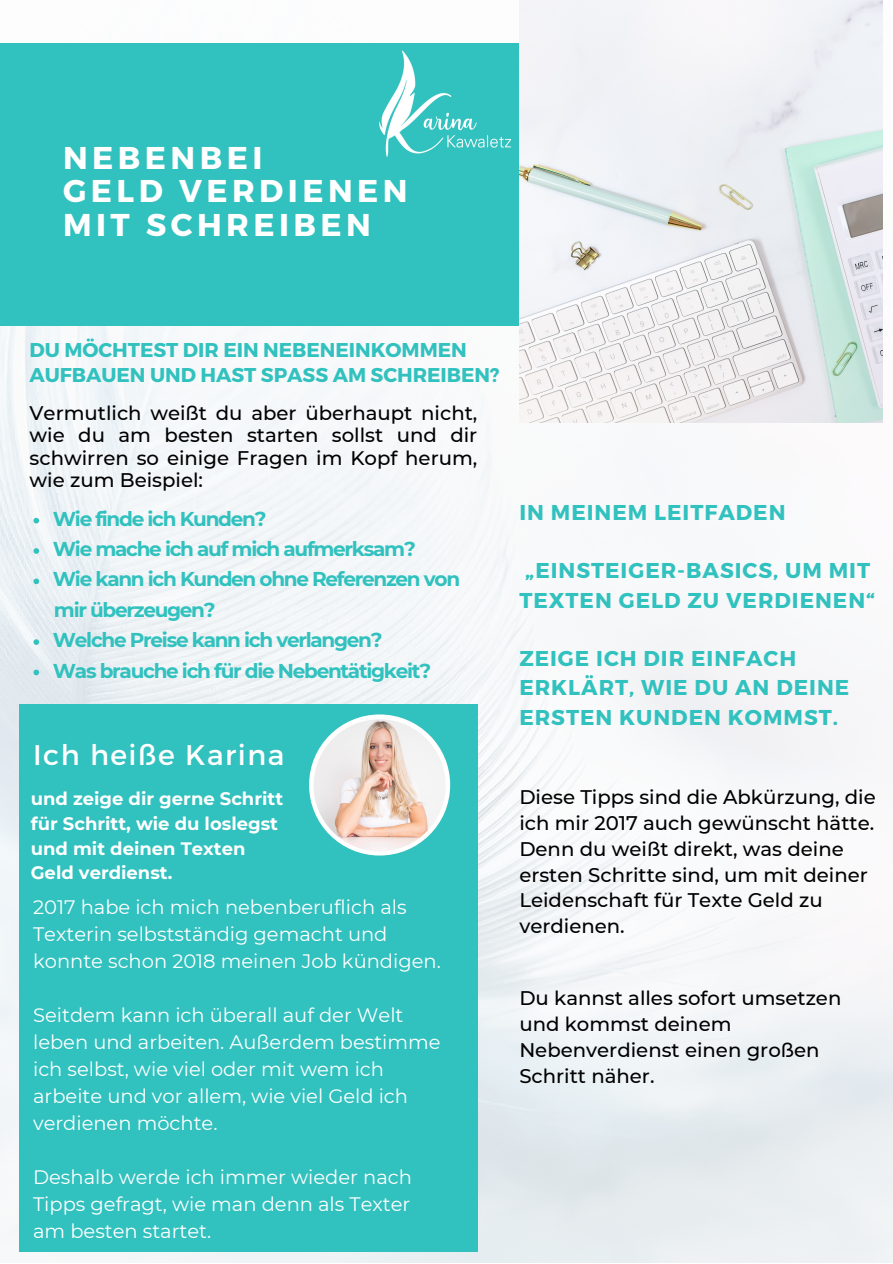
<style>
.page{position:relative;width:893px;height:1264px;background:#fff}
.page>*{position:absolute;margin:0;border:0;box-sizing:border-box;transform-origin:0 0}
.t1{font:700 31.5px "Montserrat";letter-spacing:.14em;color:#fff}
.t2{font:28.35px "Montserrat";letter-spacing:.055em;color:#fff}
.t3{font:700 21.45px/29.2px "Montserrat";letter-spacing:.045em;color:#31c1be}
.t4{font:700 19.95px "Montserrat";letter-spacing:-.065em;color:#31c1be}
.t5{font:700 19.95px/24.8px "Montserrat";letter-spacing:-.005em;color:#31c1be}
.t6{font:500 19.65px/25.8px "Montserrat";color:#000}
.t7{font:19.5px/27px "Montserrat";color:#fff}
.t8{font:700 18px/24.8px "Montserrat";color:#fff}
</style>
<div class="page">
<img style="left:0;top:0;width:892px;height:1262px">
<div style="left:0;top:43px;width:599px;height:282px;background:#31c1be"></div>
<img style="left:519px;top:0;width:363px;height:423px">
<div style="left:19px;top:704px;width:458px;height:547px;background:#31c1be"></div>
<div style="left:309px;top:714px;width:141px;height:141px;background:#fff;border-radius:50%"></div>
<img style="left:313px;top:719px;width:132px;height:132px;border-radius:50%">
<img style="left:379px;top:51px;width:131px;height:105px">
<svg style="left:33px;top:518px;width:6px;height:5px"></svg>
<svg style="left:33px;top:548px;width:6px;height:6px"></svg>
<svg style="left:33px;top:578px;width:6px;height:6px"></svg>
<svg style="left:33px;top:639px;width:6px;height:6px"></svg>
<svg style="left:33px;top:669px;width:6px;height:6px"></svg>
<p class="t1" style="left:63px;top:137px;width:201px">NEBENBEI</p>
<p class="t1" style="left:63px;top:171px;width:346px">GELD VERDIENEN</p>
<p class="t1" style="left:63px;top:204px;width:309px">MIT SCHREIBEN</p>
<p class="t5" style="left:30px;top:336px;width:471px">DU MÖCHTEST DIR EIN NEBENEINKOMMEN<br>AUFBAUEN UND HAST SPASS AM SCHREIBEN?</p>
<p class="t6" style="left:30px;top:401px;width:449px;line-height:22.5px;text-align:justify">Vermutlich weißt du aber überhaupt nicht, wie du am besten starten sollst und dir schwirren so einige Fragen im Kopf herum, wie zum Beispiel:</p>
<p class="t4" style="left:53px;top:506px;width:215px">Wie finde ich Kunden?</p>
<p class="t4" style="left:53px;top:536px;width:364px">Wie mache ich auf mich aufmerksam?</p>
<p class="t4" style="left:53px;top:567px;width:409px">Wie kann ich Kunden ohne Referenzen von</p>
<p class="t4" style="left:54px;top:597px;width:163px">mir überzeugen?</p>
<p class="t4" style="left:53px;top:628px;width:331px">Welche Preise kann ich verlangen?</p>
<p class="t4" style="left:53px;top:658px;width:380px">Was brauche ich für die Nebentätigkeit?</p>
<p class="t2" style="left:33px;top:736px;width:253px">Ich heiße Karina</p>
<p class="t8" style="left:31px;top:786px;width:254px">und zeige dir gerne Schritt für Schritt, wie du loslegst und mit deinen Texten</p>
<p class="t8" style="left:31px;top:860px;width:143px">Geld verdienst.</p>
<p class="t7" style="left:33px;top:893px;width:409px">2017 habe ich mich nebenberuflich als<br>Texterin selbstständig gemacht und konnte schon 2018 meinen Job kündigen.</p>
<p class="t7" style="left:33px;top:1001px;width:409px">Seitdem kann ich überall auf der Welt leben und arbeiten. Außerdem bestimme ich selbst, wie viel oder mit wem ich arbeite und vor allem, wie viel Geld ich verdienen möchte.</p>
<p class="t7" style="left:33px;top:1163px;width:380px;text-align:justify">Deshalb werde ich immer wieder nach Tipps gefragt, wie man denn als Texter am besten startet.</p>
<p class="t3" style="left:519px;top:496px;width:268px">IN MEINEM LEITFADEN</p>
<p class="t3" style="left:519px;top:555px;width:357px">„EINSTEIGER-BASICS, UM MIT<br>TEXTEN GELD ZU VERDIENEN“</p>
<p class="t3" style="left:519px;top:642px;width:331px">ZEIGE ICH DIR EINFACH<br>ERKLÄRT, WIE DU AN DEINE<br>ERSTEN KUNDEN KOMMST.</p>
<p class="t6" style="left:519px;top:784px;width:358px">Diese Tipps sind die Abkürzung, die ich mir 2017 auch gewünscht hätte.<br>Denn du weißt direkt, was deine ersten Schritte sind, um mit deiner<br>Leidenschaft für Texte Geld zu verdienen.</p>
<p class="t6" style="left:519px;top:985px;width:323px">Du kannst alles sofort umsetzen und kommst deinem<br>Nebenverdienst einen großen<br>Schritt näher.</p>
</div>
